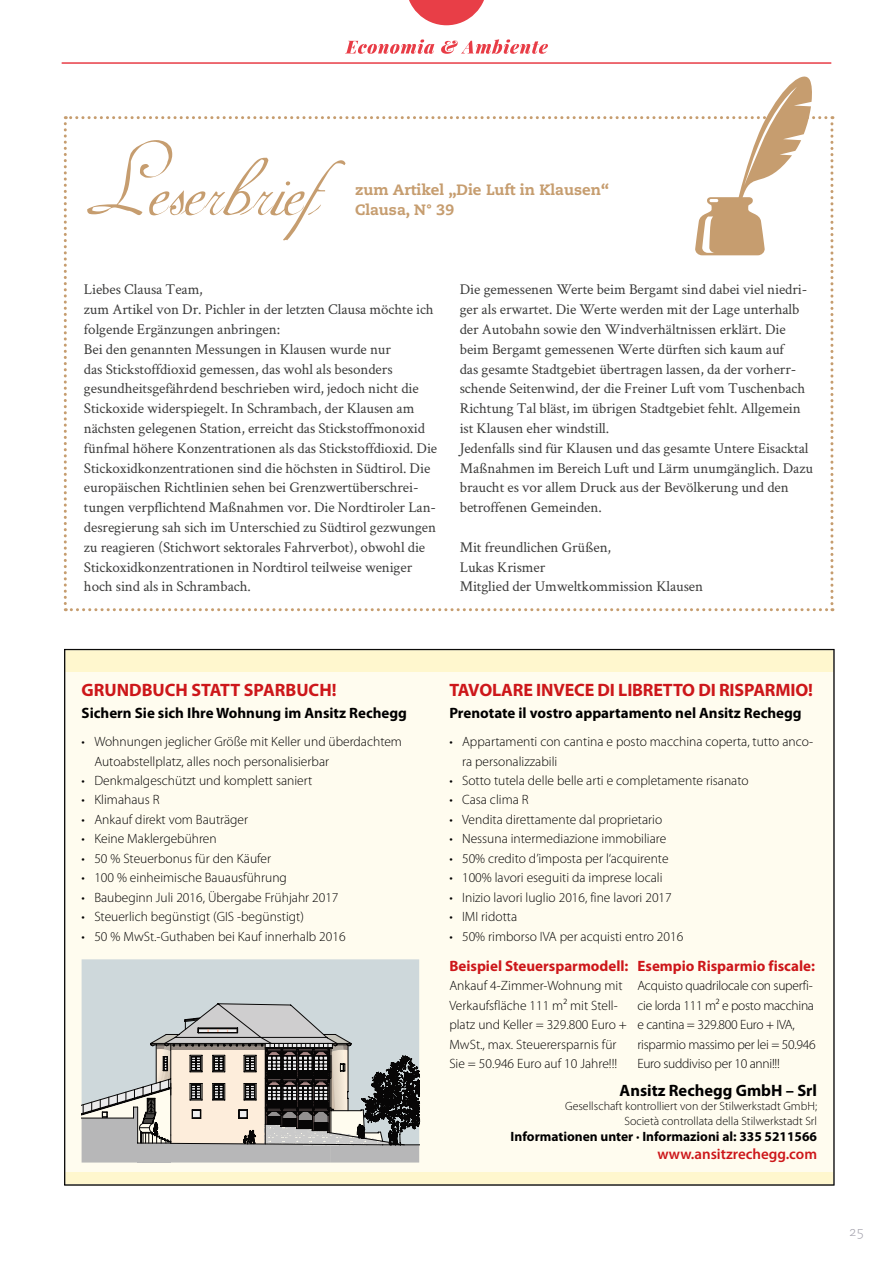
<style>
.page{position:relative;width:893px;height:1263px;background:#fff}
.page>*{position:absolute;margin:0;border:0;box-sizing:border-box;transform-origin:0 0}
.t1{font:700 18px "Myriad Pro";letter-spacing:-.01em;color:#cd171a}
.t2{font:700 16.5px "Myriad Pro";color:#000}
.t3{font:15px/19.8px "Crimson Text";letter-spacing:-.005em;color:#3c3c3b}
.t4{font:700 15px "Myriad Pro";color:#000}
.t5{font:700 15px "Myriad Pro";color:#cd171a}
.t6{font:800 15px/19.8px "Caecilia LT Std";color:#c69d6f}
.t7{font:600 15px "Myriad Pro";color:#cd171a}
.t8{font:300 13.5px/19.5px "Myriad Pro";color:#000}
.t9{font:300 13.5px/19.5px "Myriad Pro";letter-spacing:-.02em;color:#000}
.t10{font:700 13.5px "Myriad Pro";color:#000}
.t11{font:300 13.5px "Caecilia LT Std";color:#a19faa}
.t12{font:300 12px/14.4px "Myriad Pro";color:#000;text-align:right}
</style>
<div class="page">
<svg style="left:64px;top:76px;width:769px;height:535px"></svg>
<div style="left:65px;top:668px;width:769px;height:517px;background:#fffcef"></div>
<div style="left:65px;top:649px;width:769px;height:23px;background:#fff7ce"></div>
<div style="left:65px;top:1172px;width:769px;height:13px;background:#fff7ce"></div>
<div style="left:82px;top:959px;width:337px;height:45px;background:#ced8db"></div>
<svg style="left:82px;top:1004px;width:338px;height:158px"></svg>
<svg style="left:409px;top:0;width:75px;height:25px"></svg>
<hr style="left:62px;top:62px;width:769px;height:2px;background:#e83c46">
<svg style="left:345px;top:39px;width:203px;height:15px"></svg>
<p class="t6" style="left:355px;top:180px;width:255px">zum Artikel „Die Luft in Klausen“<br>Clausa, N° 39</p>
<p class="t3" style="left:84px;top:279px;width:355px">Liebes Clausa Team,<br>zum Artikel von Dr. Pichler in der letzten Clausa möchte ich folgende Ergänzungen anbringen:<br>Bei den genannten Messungen in Klausen wurde nur<br>das Stickstoffdioxid gemessen, das wohl als besonders gesundheitsgefährdend beschrieben wird, jedoch nicht die Stickoxide widerspiegelt. In Schrambach, der Klausen am nächsten gelegenen Station, erreicht das Stickstoffmonoxid fünfmal höhere Konzentrationen als das Stickstoffdioxid. Die Stickoxidkonzentrationen sind die höchsten in Südtirol. Die europäischen Richtlinien sehen bei Grenzwertüberschrei&shy;tungen verpflichtend Maßnahmen vor. Die Nordtiroler Lan&shy;desregierung sah sich im Unterschied zu Südtirol gezwungen zu reagieren (Stichwort sektorales Fahrverbot), obwohl die Stickoxidkonzentrationen in Nordtirol teilweise weniger hoch sind als in Schrambach.</p>
<p class="t3" style="left:460px;top:279px;width:355px">Die gemessenen Werte beim Bergamt sind dabei viel niedri&shy;ger als erwartet. Die Werte werden mit der Lage unterhalb der Autobahn sowie den Windverhältnissen erklärt. Die beim Bergamt gemessenen Werte dürften sich kaum auf<br>das gesamte Stadtgebiet übertragen lassen, da der vorherr&shy;schende Seitenwind, der die Freiner Luft vom Tuschenbach Richtung Tal bläst, im übrigen Stadtgebiet fehlt. Allgemein ist Klausen eher windstill.<br>Jedenfalls sind für Klausen und das gesamte Untere Eisacktal Maßnahmen im Bereich Luft und Lärm unumgänglich. Dazu braucht es vor allem Druck aus der Bevölkerung und den betroffenen Gemeinden.</p>
<p class="t3" style="left:460px;top:536px;width:245px">Mit freundlichen Grüßen,<br>Lukas Krismer<br>Mitglied der Umweltkommission Klausen</p>
<p class="t1" style="left:82px;top:679px;width:256px">GRUNDBUCH STATT SPARBUCH!</p>
<p class="t4" style="left:82px;top:704px;width:327px">Sichern Sie sich Ihre Wohnung im Ansitz Rechegg</p>
<p class="t8" style="left:94px;top:732px;width:309px;text-indent:-13px">• Wohnungen jeglicher Größe mit Keller und überdachtem<br>Autoabstellplatz, alles noch personalisierbar</p>
<p class="t8" style="left:82px;top:771px;width:232px">• Denkmalgeschützt und komplett saniert</p>
<p class="t8" style="left:82px;top:790px;width:79px">• Klimahaus R</p>
<p class="t8" style="left:82px;top:810px;width:168px">• Ankauf direkt vom Bauträger</p>
<p class="t8" style="left:82px;top:829px;width:137px">• Keine Maklergebühren</p>
<p class="t8" style="left:82px;top:848px;width:191px">• 50 % Steuerbonus für den Käufer</p>
<p class="t8" style="left:82px;top:868px;width:207px">• 100 % einheimische Bauausführung</p>
<p class="t8" style="left:82px;top:887px;width:258px">• Baubeginn Juli 2016, Übergabe Frühjahr 2017</p>
<p class="t8" style="left:82px;top:907px;width:224px">• Steuerlich begünstigt (GIS -begünstigt)</p>
<p class="t8" style="left:82px;top:926px;width:266px">• 50 % MwSt.-Guthaben bei Kauf innerhalb 2016</p>
<p class="t1" style="left:449px;top:679px;width:365px">TAVOLARE INVECE DI LIBRETTO DI RISPARMIO!</p>
<p class="t4" style="left:449px;top:704px;width:354px">Prenotate il vostro appartamento nel Ansitz Rechegg</p>
<p class="t8" style="left:462px;top:732px;width:353px;text-indent:-13px">• Appartamenti con cantina e posto macchina coperta, tutto anco&shy;ra personalizzabili</p>
<p class="t8" style="left:449px;top:771px;width:301px">• Sotto tutela delle belle arti e completamente risanato</p>
<p class="t8" style="left:449px;top:790px;width:81px">• Casa clima R</p>
<p class="t8" style="left:449px;top:810px;width:214px">• Vendita direttamente dal proprietario</p>
<p class="t8" style="left:449px;top:829px;width:218px">• Nessuna intermediazione immobiliare</p>
<p class="t8" style="left:449px;top:848px;width:221px">• 50% credito d’imposta per l‘acquirente</p>
<p class="t8" style="left:449px;top:868px;width:215px">• 100% lavori eseguiti da imprese locali</p>
<p class="t8" style="left:449px;top:887px;width:224px">• Inizio lavori luglio 2016, fine lavori 2017</p>
<p class="t8" style="left:449px;top:907px;width:69px">• IMI ridotta</p>
<p class="t8" style="left:449px;top:926px;width:235px">• 50% rimborso IVA per acquisti entro 2016</p>
<p class="t5" style="left:449px;top:957px;width:181px">Beispiel Steuersparmodell:</p>
<p class="t8" style="left:449px;top:976px;width:179px">Ankauf 4-Zimmer-Wohnung mit<br>Verkaufsfläche 111 m² mit Stell&shy;platz und Keller = 329.800 Euro +<br>MwSt., max. Steuerersparnis für<br>Sie = 50.946 Euro auf 10 Jahre!!!</p>
<p class="t5" style="left:637px;top:957px;width:179px">Esempio Risparmio fiscale:</p>
<p class="t9" style="left:637px;top:976px;width:180px">Acquisto quadrilocale con superfi&shy;cie lorda 111 m² e posto macchina e cantina = 329.800 Euro + IVA, risparmio massimo per lei = 50.946<br>Euro suddiviso per 10 anni!!!</p>
<p class="t2" style="left:620px;top:1081px;width:199px">Ansitz Rechegg GmbH – Srl</p>
<p class="t12" style="left:565px;top:1099px;width:253px">Gesellschaft kontrolliert von der Stilwerkstadt GmbH;<br>Società controllata della Stilwerkstadt Srl</p>
<p class="t10" style="left:511px;top:1129px;width:308px">Informationen unter · Informazioni al: 335 5211566</p>
<p class="t7" style="left:657px;top:1144px;width:161px">www.ansitzrechegg.com</p>
<p class="t11" style="left:849px;top:1224px;width:17px">25</p>
</div>
